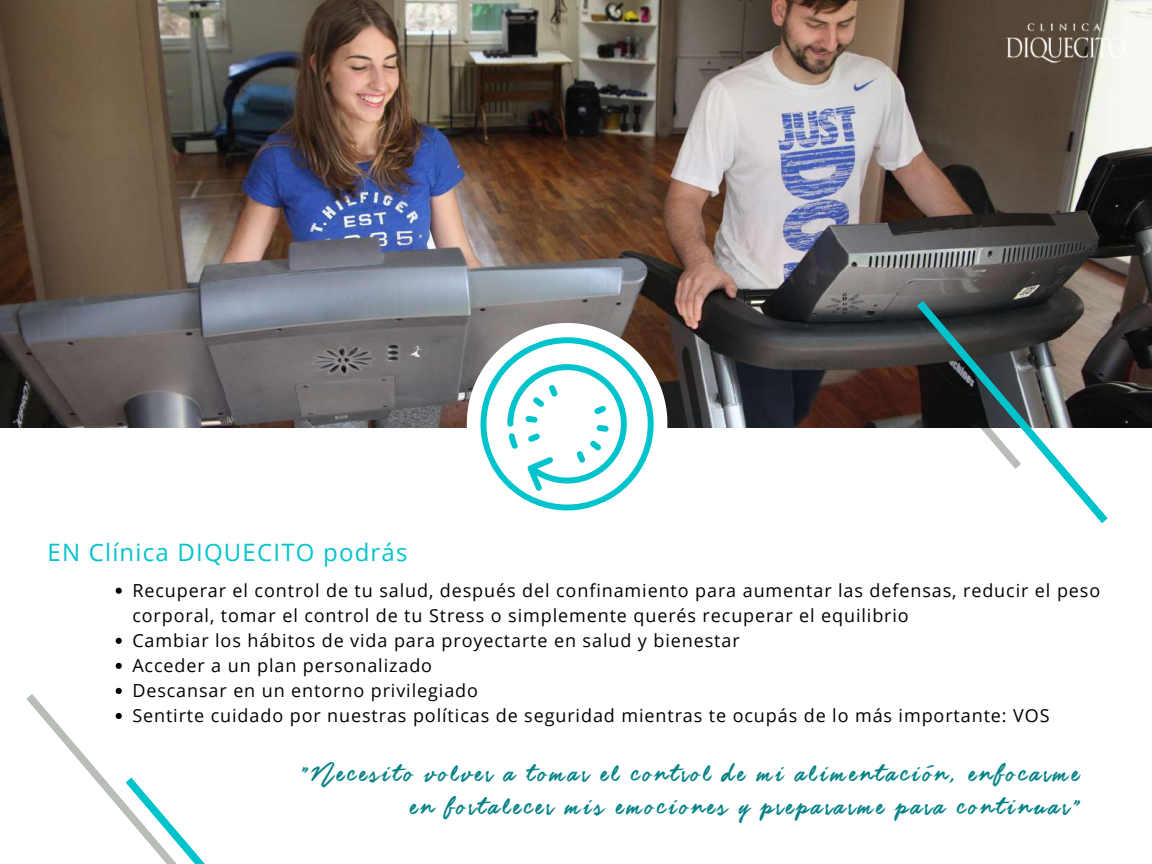
<style>
.page{position:relative;width:1152px;height:864px;background:#fff}
.page>*{position:absolute;margin:0;border:0;box-sizing:border-box;transform-origin:0 0}
.t1{font:30.45px/32.5px "Guld Script PERSONALUSEONLY";letter-spacing:.09em;color:#028186;text-align:right}
.t2{font:24px "Open Sans";letter-spacing:.05em;color:#00c3cb}
.t3{font:18px/25px "Open Sans";letter-spacing:.05em;color:#000}
</style>
<div class="page">
<img style="left:0;top:0;width:1152px;height:428px">
<img style="left:1007px;top:18px;width:118px;height:56px">
<svg style="left:454px;top:311px;width:226px;height:200px"></svg>
<svg style="left:116px;top:588px;width:6px;height:6px"></svg>
<svg style="left:116px;top:638px;width:6px;height:6px"></svg>
<svg style="left:116px;top:663px;width:6px;height:6px"></svg>
<svg style="left:26px;top:688px;width:179px;height:176px"></svg>
<svg style="left:917px;top:301px;width:191px;height:222px"></svg>
<h2 class="t2" style="left:47px;top:535px;width:362px">EN Clínica DIQUECITO podrás</h2>
<p class="t3" style="left:132px;top:577px;width:969px">Recuperar el control de tu salud, después del confinamiento para aumentar las defensas, reducir el peso corporal, tomar el control de tu Stress o simplemente querés recuperar el equilibrio<br>Cambiar los hábitos de vida para proyectarte en salud y bienestar<br>Acceder a un plan personalizado<br>Descansar en un entorno privilegiado<br>Sentirte cuidado por nuestras políticas de seguridad mientras te ocupás de lo más importante: VOS</p>
<h1 class="t1" style="left:301px;top:758px;width:781px">"Necesito volver a tomar el control de mi alimentación, enfocarme en fortalecer mis emociones y prepararme para continuar"</h1>
</div>
